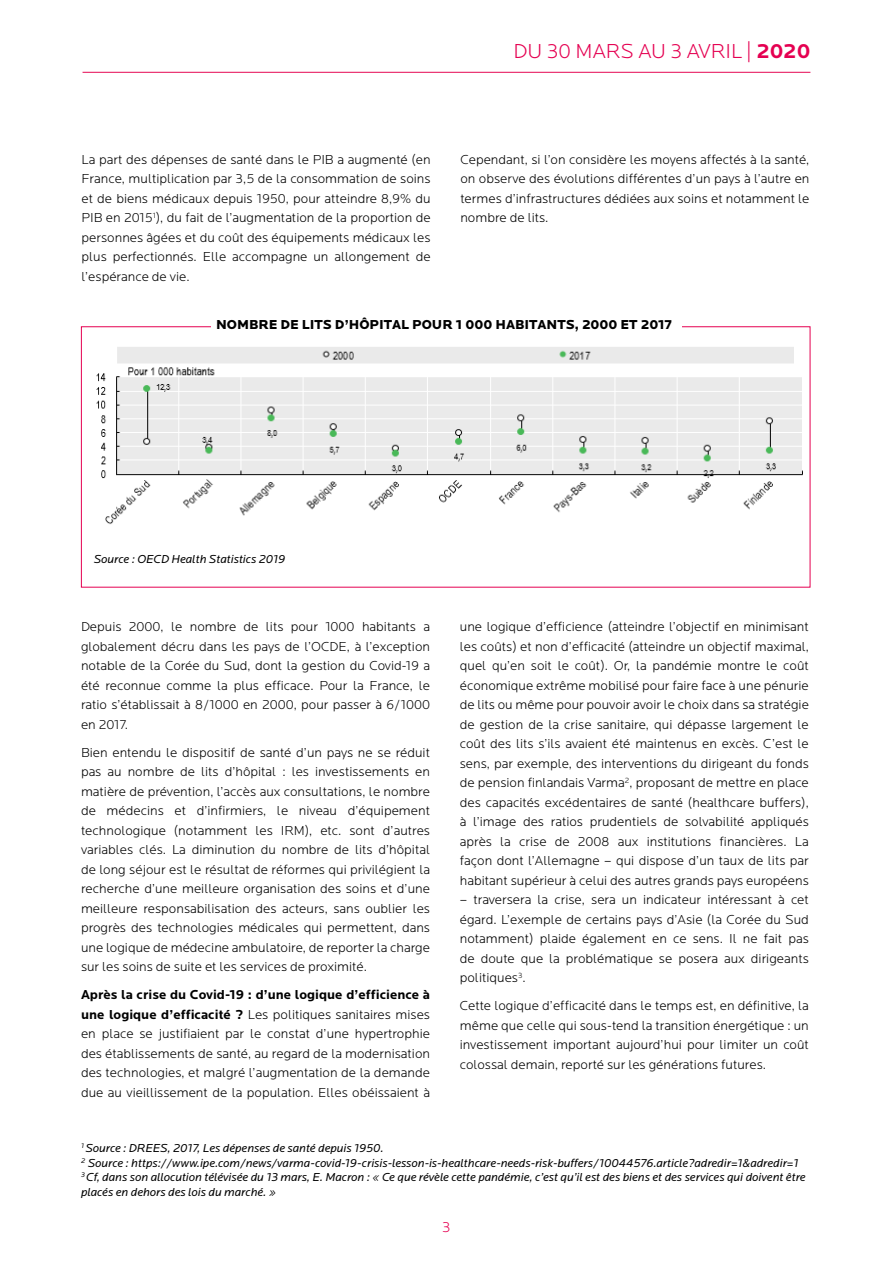
<style>
.page{position:relative;width:893px;height:1263px;background:#fff}
.page>*{position:absolute;margin:0;border:0;box-sizing:border-box;transform-origin:0 0}
.t1{font:300 21px "Locator";color:#e50051}
.t2{font:300 15px "Locator";color:#e50051}
.t3{font:300 13.5px/19.5px "Locator";color:#000;text-align:justify}
.t4{font:900 13.5px "Locator";color:#000}
.t5{font:italic 12px/14.4px "Locator";color:#000}
.s1{font-weight:700}
</style>
<div class="page">
<hr style="left:83px;top:72px;width:727px;height:1px;background:#e50752">
<img style="left:96px;top:347px;width:707px;height:178px">
<h1 class="t1" style="left:513px;top:39px;width:298px">DU 30 MARS AU 3 AVRIL | <span class="s1">2020</span></h1>
<p class="t3" style="left:82px;top:149px;width:351px">La part des dépenses de santé dans le PIB a augmenté (en France, multiplication par 3,5 de la consommation de soins et de biens médicaux depuis 1950, pour atteindre 8,9% du PIB en 2015<sup>1</sup>), du fait de l’augmentation de la proportion de personnes âgées et du coût des équipements médicaux les plus perfectionnés. Elle accompagne un allongement de l’espérance de vie.</p>
<p class="t3" style="left:460px;top:149px;width:351px">Cependant, si l’on considère les moyens affectés à la santé, on observe des évolutions différentes d’un pays à l’autre en termes d’infrastructures dédiées aux soins et notamment le nombre de lits.</p>
<p class="t4" style="left:216px;top:316px;width:457px">NOMBRE DE LITS D’HÔPITAL POUR 1 000 HABITANTS, 2000 ET 2017</p>
<p class="t5" style="left:94px;top:552px;width:193px">Source : OECD Health Statistics 2019</p>
<p class="t3" style="left:81px;top:617px;width:351px">Depuis 2000, le nombre de lits pour 1000 habitants a globalement décru dans les pays de l’OCDE, à l’exception notable de la Corée du Sud, dont la gestion du Covid-19 a été reconnue comme la plus efficace. Pour la France, le ratio s’établissait à 8/1000 en 2000, pour passer à 6/1000 en 2017.</p>
<p class="t3" style="left:81px;top:742px;width:351px">Bien entendu le dispositif de santé d’un pays ne se réduit pas au nombre de lits d’hôpital : les investissements en matière de prévention, l’accès aux consultations, le nombre de médecins et d’infirmiers, le niveau d’équipement technologique (notamment les IRM), etc. sont d’autres variables clés. La diminution du nombre de lits d’hôpital de long séjour est le résultat de réformes qui privilégient la recherche d’une meilleure organisation des soins et d’une meilleure responsabilisation des acteurs, sans oublier les progrès des technologies médicales qui permettent, dans une logique de médecine ambulatoire, de reporter la charge sur les soins de suite et les services de proximité.</p>
<p class="t3" style="left:81px;top:985px;width:351px"><span class="s1">Après la crise du Covid-19 : d’une logique d’efficience à une logique d’efficacité ?</span> Les politiques sanitaires mises en place se justifiaient par le constat d’une hypertrophie des établissements de santé, au regard de la modernisation des technologies, et malgré l’augmentation de la demande due au vieillissement de la population. Elles obéissaient à</p>
<p class="t3" style="left:460px;top:617px;width:351px">une logique d’efficience (atteindre l’objectif en minimisant les coûts) et non d’efficacité (atteindre un objectif maximal, quel qu’en soit le coût). Or, la pandémie montre le coût économique extrême mobilisé pour faire face à une pénurie de lits ou même pour pouvoir avoir le choix dans sa stratégie de gestion de la crise sanitaire, qui dépasse largement le coût des lits s’ils avaient été maintenus en excès. C’est le sens, par exemple, des interventions du dirigeant du fonds de pension finlandais Varma<sup>2</sup>, proposant de mettre en place des capacités excédentaires de santé (healthcare buffers), à l’image des ratios prudentiels de solvabilité appliqués après la crise de 2008 aux institutions financières. La façon dont l’Allemagne – qui dispose d’un taux de lits par habitant supérieur à celui des autres grands pays européens</p>
<p class="t3" style="left:460px;top:890px;width:351px">– traversera la crise, sera un indicateur intéressant à cet égard. L’exemple de certains pays d’Asie (la Corée du Sud notamment) plaide également en ce sens. Il ne fait pas de doute que la problématique se posera aux dirigeants politiques<sup>3</sup>.</p>
<p class="t3" style="left:460px;top:996px;width:351px">Cette logique d’efficacité dans le temps est, en définitive, la même que celle qui sous-tend la transition énergétique : un investissement important aujourd’hui pour limiter un coût colossal demain, reporté sur les générations futures.</p>
<p class="t5" style="left:81px;top:1141px;width:726px"><sup>1</sup> Source : DREES, 2017, Les dépenses de santé depuis 1950.<br><sup>2</sup> Source : https://www.ipe.com/news/varma-covid-19-crisis-lesson-is-healthcare-needs-risk-buffers/10044576.article?adredir=1&amp;adredir=1<br><sup>3</sup> Cf, dans son allocution télévisée du 13 mars, E. Macron : « Ce que révèle cette pandémie, c’est qu’il est des biens et des services qui doivent être placés en dehors des lois du marché. »</p>
<p class="t2" style="left:442px;top:1218px;width:10px">3</p>
</div>
